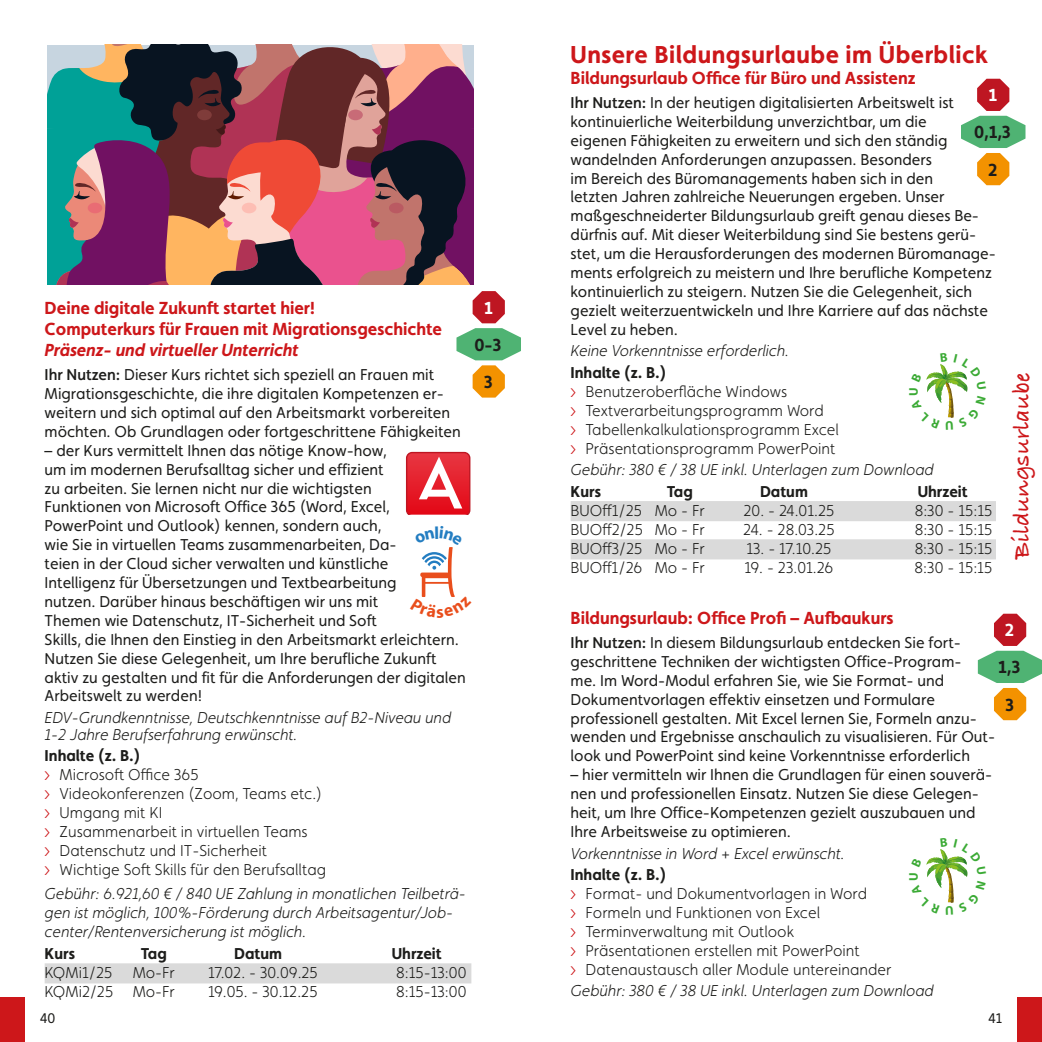
<style>
.page{position:relative;width:1042px;height:1042px;background:#fff}
.page>*{position:absolute;margin:0;border:0;box-sizing:border-box;transform-origin:0 0}
.t1{font:700 24.5px "Faricy New";letter-spacing:.02em;color:#cd171a}
.t2{font:700 24.5px "Bradley Hand ITC";color:#cd171a}
.t3{font:700 17.5px/21px "Faricy New";color:#cd171a}
.t4{font:italic 700 17.5px "Faricy New";color:#cd171a}
.t5{font:700 17.5px "Faricy New";color:#1d1d1b}
.t6{font:700 17.5px "Faricy New";color:#fff}
.t7{font:15.75px/18.9px "Faricy New";color:#1d1d1b}
.t8{font:300 15.75px/18.9px "Faricy New";color:#1d1d1b}
.t9{font:italic 300 15.75px/19.2px "Faricy New";color:#1d1d1b}
.t10{font:700 15.75px "Faricy New";color:#1d1d1b}
.t11{font:14px "Faricy New";color:#1d1d1b}
.t12{font:700 12.6px "Myriad Pro";color:#3baa35}
.s1{font-weight:500}
.s2{font-weight:700}
.s3{font-family:"Gill Sans";font-size:19.25px;color:#cd171a}
</style>
<div class="page">
<div style="left:0;top:997px;width:25px;height:45px;background:#cd171a"></div>
<div style="left:1017px;top:997px;width:25px;height:45px;background:#cd171a"></div>
<div style="left:45px;top:963px;width:426px;height:20px;background:#dadada"></div>
<svg style="left:456px;top:291px;width:65px;height:107px"></svg>
<svg style="left:47px;top:45px;width:427px;height:239px;background:#835261"></svg>
<div style="left:570px;top:501px;width:426px;height:20px;background:#dadada"></div>
<div style="left:570px;top:539px;width:426px;height:20px;background:#dadada"></div>
<svg style="left:961px;top:79px;width:64px;height:106px"></svg>
<svg style="left:978px;top:614px;width:64px;height:106px"></svg>
<svg style="left:406px;top:452px;width:64px;height:63px"></svg>
<svg style="left:926px;top:364px;width:42px;height:54px"></svg>
<svg style="left:420px;top:547px;width:35px;height:50px"></svg>
<svg style="left:926px;top:849px;width:42px;height:54px"></svg>
<p class="t3" style="left:45px;top:297px;width:399px">Deine digitale Zukunft startet hier!<br>Computerkurs für Frauen mit Migrationsgeschichte</p>
<p class="t4" style="left:45px;top:339px;width:255px">Präsenz- und virtueller Unterricht</p>
<p class="t7" style="left:45px;top:365px;width:418px"><span class="s1">Ihr Nutzen:</span> Dieser Kurs richtet sich speziell an Frauen mit Migrationsgeschichte, die ihre digitalen Kompetenzen er&shy;weitern und sich optimal auf den Arbeitsmarkt vorbereiten möchten. Ob Grundlagen oder fortgeschrittene Fähigkeiten</p>
<p class="t7" style="left:45px;top:441px;width:423px">– der Kurs vermittelt Ihnen das nötige Know-how,<br>um im modernen Berufsalltag sicher und effizient<br>zu arbeiten. Sie lernen nicht nur die wichtigsten<br>Funktionen von Microsoft Office 365 (Word, Excel, PowerPoint und Outlook) kennen, sondern auch,<br>wie Sie in virtuellen Teams zusammenarbeiten, Da-<br>teien in der Cloud sicher verwalten und künstliche<br>Intelligenz für Übersetzungen und Textbearbeitung<br>nutzen. Darüber hinaus beschäftigen wir uns mit<br>Themen wie Datenschutz, IT-Sicherheit und Soft<br>Skills, die Ihnen den Einstieg in den Arbeitsmarkt erleichtern.<br>Nutzen Sie diese Gelegenheit, um Ihre berufliche Zukunft aktiv zu gestalten und fit für die Anforderungen der digitalen Arbeitswelt zu werden!</p>
<p class="t9" style="left:45px;top:709px;width:408px;line-height:16.6px">EDV-Grundkenntnisse, Deutschkenntnisse auf B2-Niveau und<br>1-2 Jahre Berufserfahrung erwünscht.</p>
<p class="t8" style="left:45px;top:746px;width:283px"><span class="s2">Inhalte (z. B.)<br></span><span class="s3">›</span> Microsoft Office 365<br><span class="s3">›</span> Videokonferenzen (Zoom, Teams etc.) <span class="s3">›</span> Umgang mit KI<br><span class="s3">›</span> Zusammenarbeit in virtuellen Teams<br><span class="s3">›</span> Datenschutz und IT-Sicherheit<br><span class="s3">›</span> Wichtige Soft Skills für den Berufsalltag</p>
<p class="t9" style="left:45px;top:884px;width:423px">Gebühr: 6.921,60 € / 840 UE Zahlung in monatlichen Teilbeträ&shy;gen ist möglich, 100%-Förderung durch Arbeitsagentur/Job&shy;center/Rentenversicherung ist möglich.</p>
<p class="t10" style="left:45px;top:944px;width:32px">Kurs</p>
<p class="t10" style="left:141px;top:944px;width:28px">Tag</p>
<p class="t10" style="left:234px;top:944px;width:49px">Datum</p>
<p class="t10" style="left:392px;top:944px;width:51px">Uhrzeit</p>
<p class="t8" style="left:45px;top:963px;width:69px">KQMi1/25</p>
<p class="t8" style="left:133px;top:963px;width:44px">Mo-Fr</p>
<p class="t8" style="left:208px;top:963px;width:111px">17.02. - 30.09.25</p>
<p class="t8" style="left:396px;top:963px;width:72px">8:15-13:00</p>
<p class="t8" style="left:45px;top:982px;width:132px">KQMi2/25 Mo-Fr</p>
<p class="t8" style="left:208px;top:982px;width:111px">19.05. - 30.12.25</p>
<p class="t8" style="left:396px;top:982px;width:72px">8:15-13:00</p>
<p class="t6" style="left:484px;top:297px;width:10px">1</p>
<p class="t5" style="left:474px;top:334px;width:28px">0-3</p>
<p class="t5" style="left:484px;top:371px;width:10px">3</p>
<h1 class="t1" style="left:570px;top:40px;width:419px">Unsere Bildungsurlaube im Überblick</h1>
<p class="t3" style="left:570px;top:67px;width:346px">Bildungsurlaub Office für Büro und Assistenz</p>
<p class="t7" style="left:570px;top:93px;width:427px"><span class="s1">Ihr Nutzen:</span> In der heutigen digitalisierten Arbeitswelt ist kontinuierliche Weiterbildung unverzichtbar, um die<br>eigenen Fähigkeiten zu erweitern und sich den ständig wandelnden Anforderungen anzupassen. Besonders<br>im Bereich des Büromanagements haben sich in den<br>letzten Jahren zahlreiche Neuerungen ergeben. Unser maßgeschneiderter Bildungsurlaub greift genau dieses Be&shy;dürfnis auf. Mit dieser Weiterbildung sind Sie bestens gerü&shy;stet, um die Herausforderungen des modernen Büromanage&shy;ments erfolgreich zu meistern und Ihre berufliche Kompetenz kontinuierlich zu steigern. Nutzen Sie die Gelegenheit, sich gezielt weiterzuentwickeln und Ihre Karriere auf das nächste Level zu heben.</p>
<p class="t9" style="left:570px;top:341px;width:220px">Keine Vorkenntnisse erforderlich.</p>
<p class="t8" style="left:570px;top:363px;width:270px"><span class="s2">Inhalte (z. B.)<br></span><span class="s3">›</span> Benutzeroberfläche Windows<br><span class="s3">›</span> Textverarbeitungsprogramm Word<br><span class="s3">›</span> Tabellenkalkulationsprogramm Excel <span class="s3">›</span> Präsentationsprogramm PowerPoint</p>
<p class="t9" style="left:570px;top:460px;width:365px">Gebühr: 380 € / 38 UE inkl. Unterlagen zum Download</p>
<p class="t10" style="left:570px;top:482px;width:32px">Kurs</p>
<p class="t10" style="left:667px;top:482px;width:28px">Tag</p>
<p class="t10" style="left:760px;top:482px;width:49px">Datum</p>
<p class="t10" style="left:918px;top:482px;width:51px">Uhrzeit</p>
<p class="t8" style="left:570px;top:501px;width:136px">BUOff1/25 Mo - Fr</p>
<p class="t8" style="left:743px;top:501px;width:92px">20. - 24.01.25</p>
<p class="t8" style="left:914px;top:501px;width:79px">8:30 - 15:15</p>
<p class="t8" style="left:570px;top:520px;width:136px">BUOff2/25 Mo - Fr</p>
<p class="t8" style="left:743px;top:520px;width:93px">24. - 28.03.25</p>
<p class="t8" style="left:914px;top:520px;width:79px">8:30 - 15:15</p>
<p class="t8" style="left:570px;top:539px;width:136px">BUOff3/25 Mo - Fr</p>
<p class="t8" style="left:746px;top:539px;width:87px">13. - 17.10.25</p>
<p class="t8" style="left:914px;top:539px;width:79px">8:30 - 15:15</p>
<p class="t8" style="left:570px;top:558px;width:136px">BUOff1/26 Mo - Fr</p>
<p class="t8" style="left:744px;top:558px;width:90px">19. - 23.01.26</p>
<p class="t8" style="left:914px;top:558px;width:79px">8:30 - 15:15</p>
<p class="t3" style="left:570px;top:607px;width:324px">Bildungsurlaub: Office Profi – Aufbaukurs</p>
<p class="t7" style="left:570px;top:633px;width:426px"><span class="s1">Ihr Nutzen:</span> In diesem Bildungsurlaub entdecken Sie fort&shy;geschrittene Techniken der wichtigsten Office-Program-<br>me. Im Word-Modul erfahren Sie, wie Sie Format- und Dokumentvorlagen effektiv einsetzen und Formulare professionell gestalten. Mit Excel lernen Sie, Formeln anzu&shy;wenden und Ergebnisse anschaulich zu visualisieren. Für Out&shy;look und PowerPoint sind keine Vorkenntnisse erforderlich</p>
<p class="t7" style="left:570px;top:765px;width:423px">– hier vermitteln wir Ihnen die Grundlagen für einen souverä&shy;nen und professionellen Einsatz. Nutzen Sie diese Gelegen&shy;heit, um Ihre Office-Kompetenzen gezielt auszubauen und Ihre Arbeitsweise zu optimieren.</p>
<p class="t9" style="left:570px;top:843px;width:276px">Vorkenntnisse in Word + Excel erwünscht.</p>
<p class="t8" style="left:570px;top:865px;width:322px"><span class="s2">Inhalte (z. B.)<br></span><span class="s3">›</span> Format- und Dokumentvorlagen in Word<br><span class="s3">›</span> Formeln und Funktionen von Excel<br><span class="s3">›</span> Terminverwaltung mit Outlook<br><span class="s3">›</span> Präsentationen erstellen mit PowerPoint<br><span class="s3">›</span> Datenaustausch aller Module untereinander</p>
<p class="t9" style="left:570px;top:981px;width:365px">Gebühr: 380 € / 38 UE inkl. Unterlagen zum Download</p>
<p class="t6" style="left:988px;top:85px;width:10px">1</p>
<p class="t5" style="left:974px;top:122px;width:38px">0,1,3</p>
<p class="t5" style="left:988px;top:159px;width:11px">2</p>
<h1 class="t2" style="left:1007px;top:558px;width:187px;rotate:-90deg">Bildungsurlaube</h1>
<p class="t12" style="left:905px;top:396px;width:10px;rotate:-90deg">U</p>
<p class="t6" style="left:1005px;top:620px;width:11px">2</p>
<p class="t5" style="left:998px;top:657px;width:24px">1,3</p>
<p class="t5" style="left:1005px;top:694px;width:10px">3</p>
<p class="t12" style="left:905px;top:881px;width:10px;rotate:-90deg">U</p>
<p class="t11" style="left:40px;top:1009px;width:17px">40</p>
<p class="t11" style="left:988px;top:1009px;width:16px">41</p>
</div>
